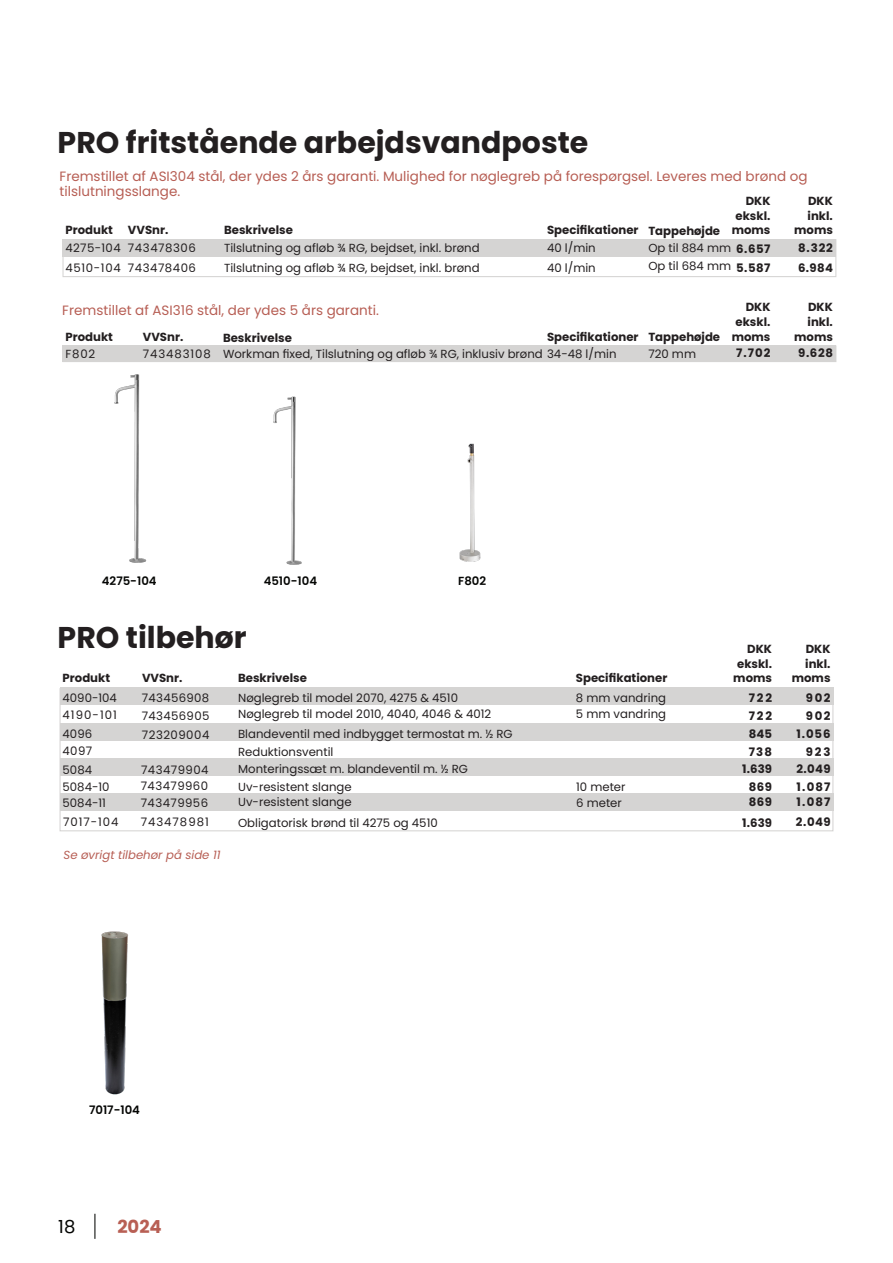
<style>
.page{position:relative;width:893px;height:1263px;background:#fff}
.page>*{position:absolute;margin:0;border:0;box-sizing:border-box;transform-origin:0 0}
.Under_rubrik{font:700 30px "Poppins";color:#231f20}
.t1{font:700 18px "Poppins";color:#b85f54}
.t2{font:18px "Poppins";color:#040503}
.Mellem_rubrik{font:13.5px/14.7px "Poppins";color:#b75e54}
.Brød{font:11.7px "Poppins";color:#231f20}
.Mellem_rubrik-2{font:700 11.7px/14.7px "Poppins";color:#231f20;text-align:right}
.Brød-2{font:700 11.7px "Poppins";letter-spacing:.065em;color:#231f20}
.Brød-3{font:11.7px "Poppins";letter-spacing:.04em;color:#231f20}
.Produkt_nr{font:600 11.7px "Poppins";color:#040503}
.Indhold{font:italic 11.7px "Poppins";color:#b75e54}
.Brød-4{font:11.7px "Poppins";letter-spacing:.03em;color:#231f20}
.Brød-5{font:11.7px "Poppins";letter-spacing:.08em;color:#231f20}
.Brød-6{font:11.7px "Poppins";letter-spacing:.045em;color:#231f20}
.Brød-7{font:11.7px "Poppins";letter-spacing:.05em;color:#231f20}
.Brød-8{font:11.7px "Poppins";letter-spacing:.085em;color:#231f20}
</style>
<div class="page">
<svg style="left:94px;top:1214px;width:1px;height:25px"></svg>
<img style="left:459px;top:443px;width:22px;height:119px">
<div style="left:60px;top:758px;width:773px;height:18px;background:#d5d4d3"></div>
<div style="left:60px;top:794px;width:773px;height:17px;background:#d5d4d3"></div>
<div style="left:60px;top:687px;width:773px;height:18px;background:#d5d4d3"></div>
<div style="left:60px;top:723px;width:773px;height:17px;background:#d5d4d3"></div>
<div style="left:62px;top:345px;width:774px;height:16px;background:#d5d4d3"></div>
<div style="left:62px;top:345px;width:774px;height:17px;border:1px solid #d5d4d3"></div>
<img style="left:114px;top:374px;width:33px;height:189px">
<div style="left:62px;top:239px;width:774px;height:18px;background:#d5d4d3"></div>
<div style="left:62px;top:239px;width:774px;height:38px;border:1px solid #d5d4d3"></div>
<img style="left:273px;top:396px;width:29px;height:169px">
<img style="left:101px;top:931px;width:27px;height:164px">
<div style="left:60px;top:688px;width:773px;height:143px;border:1px solid #d5d4d3"></div>
<p class="Under_rubrik" style="left:58px;top:125px;width:532px">PRO fritstående arbejdsvandposte</p>
<p class="Mellem_rubrik" style="left:60px;top:169px;width:749px">Fremstillet af ASI304 stål, der ydes 2 års garanti. Mulighed for nøglegreb på forespørgsel. Leveres med brønd og tilslutningsslange.</p>
<p class="Mellem_rubrik-2" style="left:794px;top:193px;width:40px">DKK inkl. moms</p>
<p class="Mellem_rubrik-2" style="left:732px;top:193px;width:40px">DKK ekskl. moms</p>
<p class="Brød-2" style="left:736px;top:242px;width:36px">6.657</p>
<p class="Mellem_rubrik-2" style="left:224px;top:222px;width:70px">Beskrivelse</p>
<p class="Mellem_rubrik-2" style="left:547px;top:222px;width:93px">Specifikationer</p>
<p class="Brød" style="left:547px;top:241px;width:50px">40 l/min</p>
<p class="Mellem_rubrik-2" style="left:65px;top:222px;width:49px">Produkt</p>
<p class="Mellem_rubrik-2" style="left:128px;top:222px;width:42px">VVSnr.</p>
<p class="Brød" style="left:65px;top:241px;width:57px">4275-104</p>
<p class="Brød-7" style="left:128px;top:241px;width:70px">743478306</p>
<p class="Mellem_rubrik-2" style="left:648px;top:224px;width:73px">Tappehøjde</p>
<p class="Brød" style="left:648px;top:241px;width:84px">Op til 884 mm</p>
<p class="Brød" style="left:648px;top:259px;width:84px">Op til 684 mm</p>
<p class="Brød" style="left:224px;top:241px;width:257px">Tilslutning og afløb ¾ RG, bejdset, inkl. brønd</p>
<p class="Brød-2" style="left:798px;top:241px;width:36px">8.322</p>
<p class="Brød" style="left:65px;top:261px;width:57px">4510-104</p>
<p class="Brød-6" style="left:128px;top:261px;width:70px">743478406</p>
<p class="Brød" style="left:224px;top:261px;width:257px">Tilslutning og afløb ¾ RG, bejdset, inkl. brønd</p>
<p class="Brød" style="left:547px;top:261px;width:50px">40 l/min</p>
<p class="Brød-2" style="left:736px;top:261px;width:36px">5.587</p>
<p class="Brød-2" style="left:798px;top:261px;width:36px">6.984</p>
<p class="Mellem_rubrik" style="left:62px;top:303px;width:318px">Fremstillet af ASI316 stål, der ydes 5 års garanti.</p>
<p class="Mellem_rubrik-2" style="left:65px;top:329px;width:49px">Produkt</p>
<p class="Mellem_rubrik-2" style="left:143px;top:329px;width:42px">VVSnr.</p>
<p class="Brød" style="left:65px;top:347px;width:31px">F802</p>
<p class="Brød-5" style="left:143px;top:347px;width:70px">743483108</p>
<p class="Mellem_rubrik-2" style="left:547px;top:329px;width:93px">Specifikationer</p>
<p class="Mellem_rubrik-2" style="left:648px;top:329px;width:73px">Tappehøjde</p>
<p class="Brød" style="left:648px;top:347px;width:49px">720 mm</p>
<p class="Mellem_rubrik-2" style="left:223px;top:331px;width:70px">Beskrivelse</p>
<p class="Brød" style="left:223px;top:347px;width:395px">Workman fixed, Tilslutning og afløb ¾ RG, inklusiv brønd 34-48 l/min</p>
<p class="Mellem_rubrik-2" style="left:732px;top:300px;width:40px">DKK ekskl. moms</p>
<p class="Brød-2" style="left:736px;top:346px;width:36px">7.702</p>
<p class="Mellem_rubrik-2" style="left:794px;top:300px;width:40px">DKK inkl. moms</p>
<p class="Brød-2" style="left:798px;top:346px;width:36px">9.628</p>
<p class="Produkt_nr" style="left:102px;top:574px;width:56px">4275-104</p>
<p class="Produkt_nr" style="left:264px;top:574px;width:55px">4510-104</p>
<p class="Produkt_nr" style="left:458px;top:574px;width:29px">F802</p>
<p class="Under_rubrik" style="left:58px;top:620px;width:190px">PRO tilbehør</p>
<p class="Mellem_rubrik-2" style="left:63px;top:670px;width:49px">Produkt</p>
<p class="Mellem_rubrik-2" style="left:142px;top:670px;width:42px">VVSnr.</p>
<p class="Brød" style="left:63px;top:691px;width:56px">4090-104</p>
<p class="Brød" style="left:63px;top:708px;width:56px">4190-101</p>
<p class="Mellem_rubrik-2" style="left:733px;top:642px;width:40px">DKK ekskl. moms</p>
<p class="Mellem_rubrik-2" style="left:792px;top:642px;width:40px">DKK inkl. moms</p>
<p class="Mellem_rubrik-2" style="left:576px;top:670px;width:93px">Specifikationer</p>
<p class="Brød" style="left:576px;top:691px;width:92px">8 mm vandring</p>
<p class="Brød" style="left:576px;top:707px;width:92px">5 mm vandring</p>
<p class="Mellem_rubrik-2" style="left:238px;top:670px;width:70px">Beskrivelse</p>
<p class="Brød" style="left:238px;top:691px;width:221px">Nøglegreb til model 2070, 4275 &amp; 4510</p>
<p class="Brød" style="left:238px;top:707px;width:255px">Nøglegreb til model 2010, 4040, 4046 &amp; 4012</p>
<p class="Brød-2" style="left:749px;top:691px;width:25px">722</p>
<p class="Brød-2" style="left:806px;top:691px;width:26px">902</p>
<p class="Brød-2" style="left:749px;top:709px;width:25px">722</p>
<p class="Brød-2" style="left:806px;top:709px;width:26px">902</p>
<p class="Brød-2" style="left:749px;top:727px;width:25px">845</p>
<p class="Brød-2" style="left:797px;top:727px;width:35px">1.056</p>
<p class="Brød-2" style="left:749px;top:745px;width:25px">738</p>
<p class="Brød-2" style="left:806px;top:745px;width:26px">923</p>
<p class="Brød-4" style="left:142px;top:691px;width:69px">743456908</p>
<p class="Brød-4" style="left:142px;top:709px;width:69px">743456905</p>
<p class="Brød" style="left:63px;top:727px;width:31px">4096</p>
<p class="Brød" style="left:238px;top:727px;width:276px">Blandeventil med indbygget termostat m. ½ RG</p>
<p class="Brød" style="left:63px;top:763px;width:31px">5084</p>
<p class="Brød" style="left:238px;top:762px;width:231px">Monteringssæt m. blandeventil m. ½ RG</p>
<p class="Brød-2" style="left:742px;top:762px;width:31px">1.639</p>
<p class="Brød-2" style="left:797px;top:762px;width:35px">2.049</p>
<p class="Brød-3" style="left:142px;top:728px;width:69px">723209004</p>
<p class="Brød" style="left:63px;top:745px;width:31px">4097</p>
<p class="Brød" style="left:238px;top:745px;width:97px">Reduktionsventil</p>
<p class="Brød" style="left:63px;top:780px;width:48px">5084-10</p>
<p class="Brød" style="left:238px;top:780px;width:115px">Uv-resistent slange</p>
<p class="Brød-2" style="left:749px;top:780px;width:25px">869</p>
<p class="Brød-2" style="left:797px;top:780px;width:35px">1.087</p>
<p class="Brød" style="left:63px;top:796px;width:45px">5084-11</p>
<p class="Brød" style="left:238px;top:796px;width:115px">Uv-resistent slange</p>
<p class="Brød-2" style="left:749px;top:796px;width:25px">869</p>
<p class="Brød-2" style="left:797px;top:796px;width:35px">1.087</p>
<p class="Indhold" style="left:64px;top:848px;width:158px">Se øvrigt tilbehør på side 11</p>
<p class="Brød-3" style="left:141px;top:763px;width:69px">743479904</p>
<p class="Brød-3" style="left:141px;top:796px;width:69px">743479956</p>
<p class="Brød-3" style="left:141px;top:779px;width:69px">743479960</p>
<p class="Brød" style="left:576px;top:780px;width:51px">10 meter</p>
<p class="Brød" style="left:576px;top:796px;width:47px">6 meter</p>
<p class="Brød-2" style="left:742px;top:816px;width:31px">1.639</p>
<p class="Brød-2" style="left:796px;top:815px;width:36px">2.049</p>
<p class="Brød" style="left:63px;top:815px;width:57px">7017-104</p>
<p class="Brød-8" style="left:141px;top:816px;width:70px">743478981</p>
<p class="Brød" style="left:238px;top:816px;width:201px">Obligatorisk brønd til 4275 og 4510</p>
<p class="Produkt_nr" style="left:89px;top:1103px;width:52px">7017-104</p>
<h2 class="t2" style="left:58px;top:1216px;width:19px">18</h2>
<h2 class="t1" style="left:117px;top:1216px;width:46px">2024</h2>
</div>
